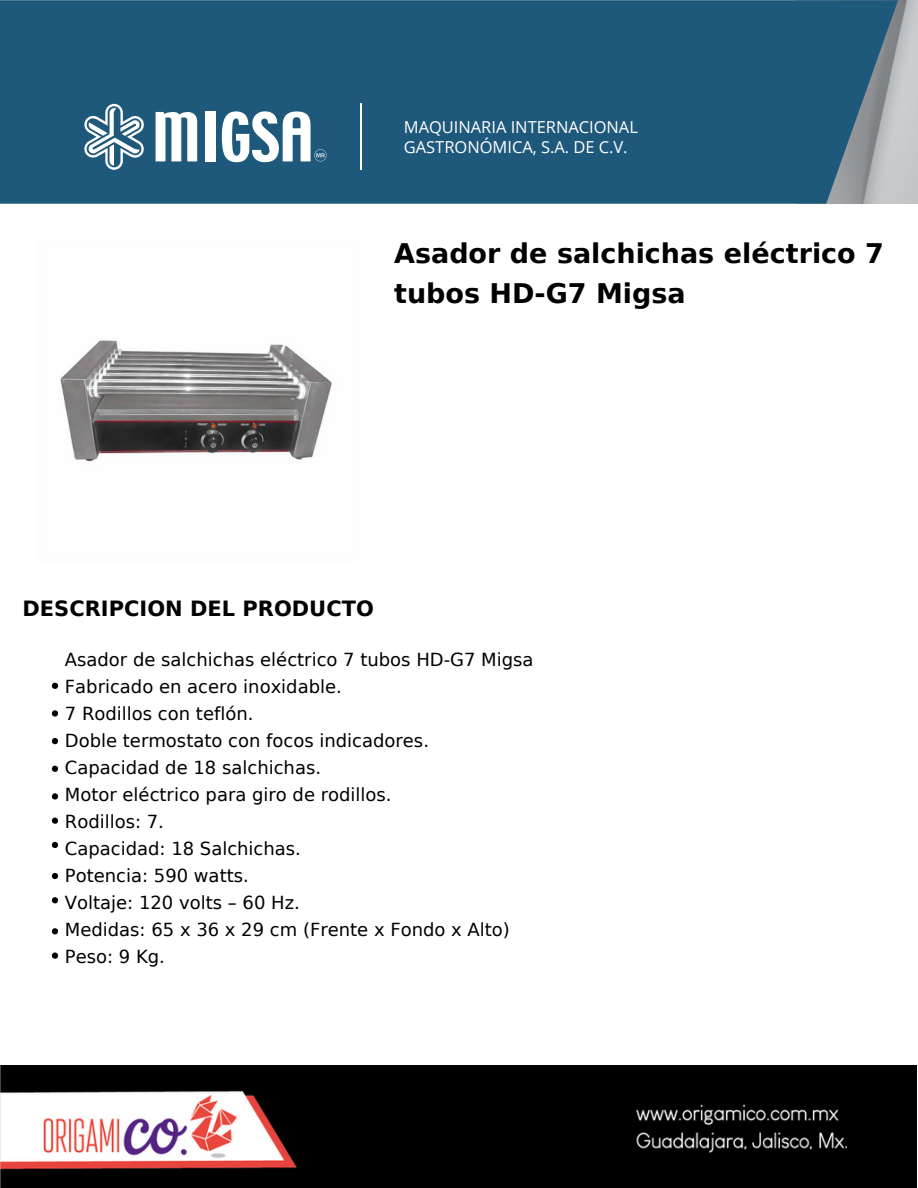
<style>
.page{position:relative;width:918px;height:1188px;background:#fff}
.page>*{position:absolute;margin:0;border:0;box-sizing:border-box;transform-origin:0 0}
.t1{font:700 27px/40.5px "DejaVu Sans";color:#000}
.t2{font:700 21px "DejaVu Sans";color:#000}
.t3{font:18px "DejaVu Sans";color:#000}
.t4{font:16.5px/20.2px "Open Sans";color:#fff}
</style>
<div class="page">
<img style="left:60px;top:340px;width:272px;height:122px">
<svg style="left:52px;top:683px;width:6px;height:6px"></svg>
<svg style="left:52px;top:710px;width:6px;height:7px"></svg>
<svg style="left:52px;top:738px;width:6px;height:6px"></svg>
<svg style="left:52px;top:766px;width:6px;height:6px"></svg>
<svg style="left:52px;top:793px;width:6px;height:7px"></svg>
<svg style="left:52px;top:818px;width:6px;height:6px"></svg>
<svg style="left:52px;top:842px;width:6px;height:6px"></svg>
<svg style="left:52px;top:873px;width:6px;height:6px"></svg>
<svg style="left:52px;top:897px;width:6px;height:6px"></svg>
<svg style="left:52px;top:928px;width:6px;height:6px"></svg>
<svg style="left:52px;top:952px;width:6px;height:7px"></svg>
<img style="left:0;top:1066px;width:917px;height:122px">
<img style="left:898px;top:0;width:20px;height:204px">
<div style="left:0;top:0;width:898px;height:204px;background:#1e587b"></div>
<svg style="left:83px;top:104px;width:62px;height:66px"></svg>
<svg style="left:156px;top:112px;width:41px;height:49px"></svg>
<div style="left:205px;top:112px;width:10px;height:49px;background:#fff"></div>
<svg style="left:222px;top:111px;width:105px;height:51px"></svg>
<hr style="left:360px;top:104px;width:2px;height:66px;background:#fff">
<p class="t4" style="left:404px;top:116px;width:236px">MAQUINARIA INTERNACIONAL<br>GASTRONÓMICA, S.A. DE C.V.</p>
<p class="t4" style="left:410px;top:125px;width:235px">MAQUINARIA INTERNACIONAL<br>GASTRONÓMICA, S.A. DE C.V.</p>
<p class="t1" style="left:394px;top:233px;width:491px">Asador de salchichas eléctrico 7 tubos HD-G7 Migsa</p>
<p class="t2" style="left:22px;top:596px;width:353px">DESCRIPCION DEL PRODUCTO</p>
<p class="t3" style="left:65px;top:650px;width:470px">Asador de salchichas eléctrico 7 tubos HD-G7 Migsa</p>
<p class="t3" style="left:65px;top:677px;width:279px">Fabricado en acero inoxidable.</p>
<p class="t3" style="left:65px;top:704px;width:190px">7 Rodillos con teflón.</p>
<p class="t3" style="left:65px;top:731px;width:366px">Doble termostato con focos indicadores.</p>
<p class="t3" style="left:65px;top:758px;width:258px">Capacidad de 18 salchichas.</p>
<p class="t3" style="left:65px;top:785px;width:328px">Motor eléctrico para giro de rodillos.</p>
<p class="t3" style="left:65px;top:812px;width:101px">Rodillos: 7.</p>
<p class="t3" style="left:65px;top:839px;width:238px">Capacidad: 18 Salchichas.</p>
<p class="t3" style="left:65px;top:866px;width:185px">Potencia: 590 watts.</p>
<p class="t3" style="left:65px;top:893px;width:236px">Voltaje: 120 volts – 60 Hz.</p>
<p class="t3" style="left:65px;top:920px;width:447px">Medidas: 65 x 36 x 29 cm (Frente x Fondo x Alto)</p>
<p class="t3" style="left:65px;top:947px;width:102px">Peso: 9 Kg.</p>
</div>
